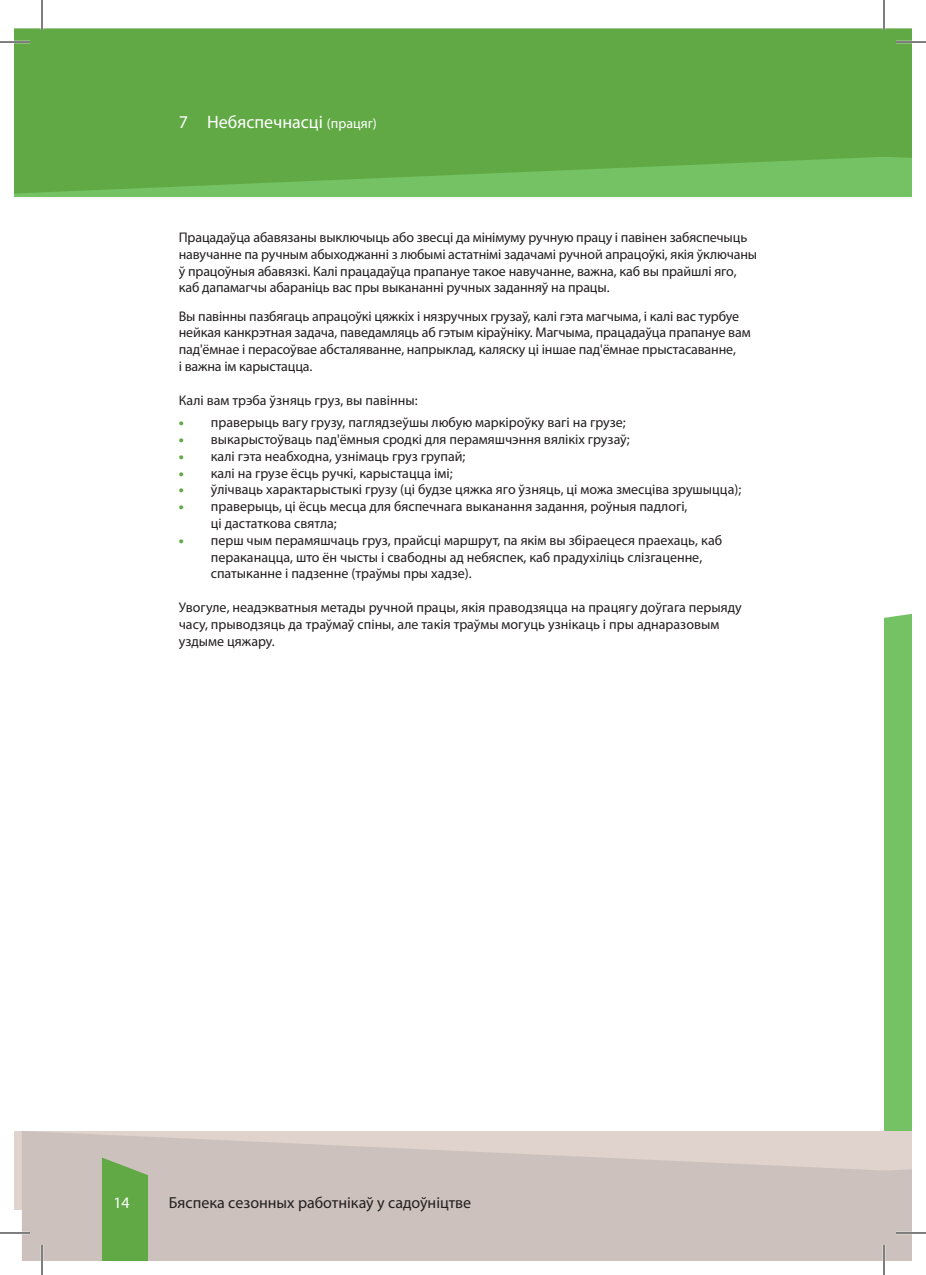
<style>
.page{position:relative;width:926px;height:1275px;background:#fff}
.page>*{position:absolute;margin:0;border:0;box-sizing:border-box;transform-origin:0 0}
.t1{font:18px "Myriad Pro";color:#fff}
.t2{font:16px "Myriad Pro";color:#231f20}
.t3{font:16px "Myriad Pro";color:#fff}
.t4{font:14px/16.8px "Myriad Pro";letter-spacing:-.005em;color:#231f20}
.s1{font-size:14px}
.s2{font-weight:900;color:#61a945}
</style>
<div class="page">
<svg style="left:884px;top:613px;width:28px;height:648px;background:#87c376"></svg>
<div style="left:884px;top:82px;width:28px;height:115px;background:#75c264"></div>
<div style="left:14px;top:82px;width:870px;height:115px;background:#75c264"></div>
<div style="left:885px;top:28px;width:27px;height:130px;background:#61a945"></div>
<svg style="left:14px;top:28px;width:871px;height:165px;background:#63ab48"></svg>
<svg style="left:22px;top:1131px;width:863px;height:130px;background:#cfc3bf"></svg>
<svg style="left:102px;top:1157px;width:46px;height:104px;background:#6aab4f"></svg>
<hr style="left:0;top:41px;width:30px;height:2px;background:#fff">
<hr style="left:896px;top:41px;width:30px;height:2px;background:#fff">
<hr style="left:0;top:1231px;width:30px;height:3px;background:#fff">
<hr style="left:896px;top:1231px;width:30px;height:3px;background:#fff">
<hr style="left:41px;top:0;width:2px;height:30px;background:#fff">
<hr style="left:41px;top:1245px;width:2px;height:30px;background:#fff">
<hr style="left:883px;top:0;width:2px;height:30px;background:#fff">
<hr style="left:883px;top:1245px;width:2px;height:30px;background:#fff">
<hr style="left:0;top:42px;width:30px;height:1px;background:#000">
<hr style="left:896px;top:42px;width:30px;height:1px;background:#000">
<hr style="left:0;top:1232px;width:30px;height:1px;background:#000">
<hr style="left:896px;top:1232px;width:30px;height:1px;background:#000">
<hr style="left:42px;top:0;width:1px;height:30px;background:#000">
<hr style="left:42px;top:1245px;width:1px;height:30px;background:#000">
<hr style="left:884px;top:0;width:1px;height:30px;background:#000">
<hr style="left:884px;top:1245px;width:1px;height:30px;background:#000">
<p class="t1" style="left:179px;top:111px;width:200px">7 Небяспечнасці <span class="s1">(працяг)</span></p>
<p class="t4" style="left:179px;top:229px;width:580px">Працадаўца абавязаны выключыць або звесці да мінімуму ручную працу і павінен забяспечыць навучанне па ручным абыходжанні з любымі астатнімі задачамі ручной апрацоўкі, якія ўключаны ў працоўныя абавязкі. Калі працадаўца прапануе такое навучанне, важна, каб вы прайшлі яго, каб дапамагчы абараніць вас пры выкананні ручных заданняў на працы.</p>
<p class="t4" style="left:179px;top:307px;width:573px">Вы павінны пазбягаць апрацоўкі цяжкіх і нязручных грузаў, калі гэта магчыма, і калі вас турбуе нейкая канкрэтная задача, паведамляць аб гэтым кіраўніку. Магчыма, працадаўца прапануе вам пад'ёмнае і перасоўвае абсталяванне, напрыклад, каляску ці іншае пад'ёмнае прыстасаванне,<br>і важна ім карыстацца.</p>
<p class="t4" style="left:179px;top:391px;width:240px">Калі вам трэба ўзняць груз, вы павінны:</p>
<p class="t4" style="left:179px;top:414px;width:448px"><span class="s2">•</span> праверыць вагу грузу, паглядзеўшы любую маркіроўку вагі на грузе;</p>
<p class="t4" style="left:179px;top:431px;width:452px"><span class="s2">•</span> выкарыстоўваць пад'ёмныя сродкі для перамяшчэння вялікіх грузаў;</p>
<p class="t4" style="left:179px;top:447px;width:288px"><span class="s2">•</span> калі гэта неабходна, узнімаць груз групай;</p>
<p class="t4" style="left:179px;top:464px;width:275px"><span class="s2">•</span> калі на грузе ёсць ручкі, карыстацца імі;</p>
<p class="t4" style="left:179px;top:481px;width:564px"><span class="s2">•</span> ўлічваць характарыстыкі грузу (ці будзе цяжка яго ўзняць, ці можа змесціва зрушыцца);</p>
<p class="t4" style="left:211px;top:498px;width:478px;text-indent:-32px"><span class="s2">•</span> праверыць, ці ёсць месца для бяспечнага выканання задання, роўныя падлогі, ці дастаткова святла;</p>
<p class="t4" style="left:211px;top:531px;width:513px;text-indent:-32px"><span class="s2">•</span> перш чым перамяшчаць груз, прайсці маршрут, па якім вы збіраецеся праехаць, каб пераканацца, што ён чысты і свабодны ад небяспек, каб прадухіліць слізгаценне, спатыканне і падзенне (траўмы пры хадзе).</p>
<p class="t4" style="left:179px;top:599px;width:564px">Увогуле, неадэкватныя метады ручной працы, якія праводзяцца на працягу доўгага перыяду часу, прыводзяць да траўмаў спіны, але такія траўмы могуць узнікаць і пры аднаразовым уздыме цяжару.</p>
<p class="t3" style="left:113px;top:1192px;width:18px">14</p>
<p class="t2" style="left:169px;top:1192px;width:304px">Бяспека сезонных работнікаў у садоўніцтве</p>
</div>
